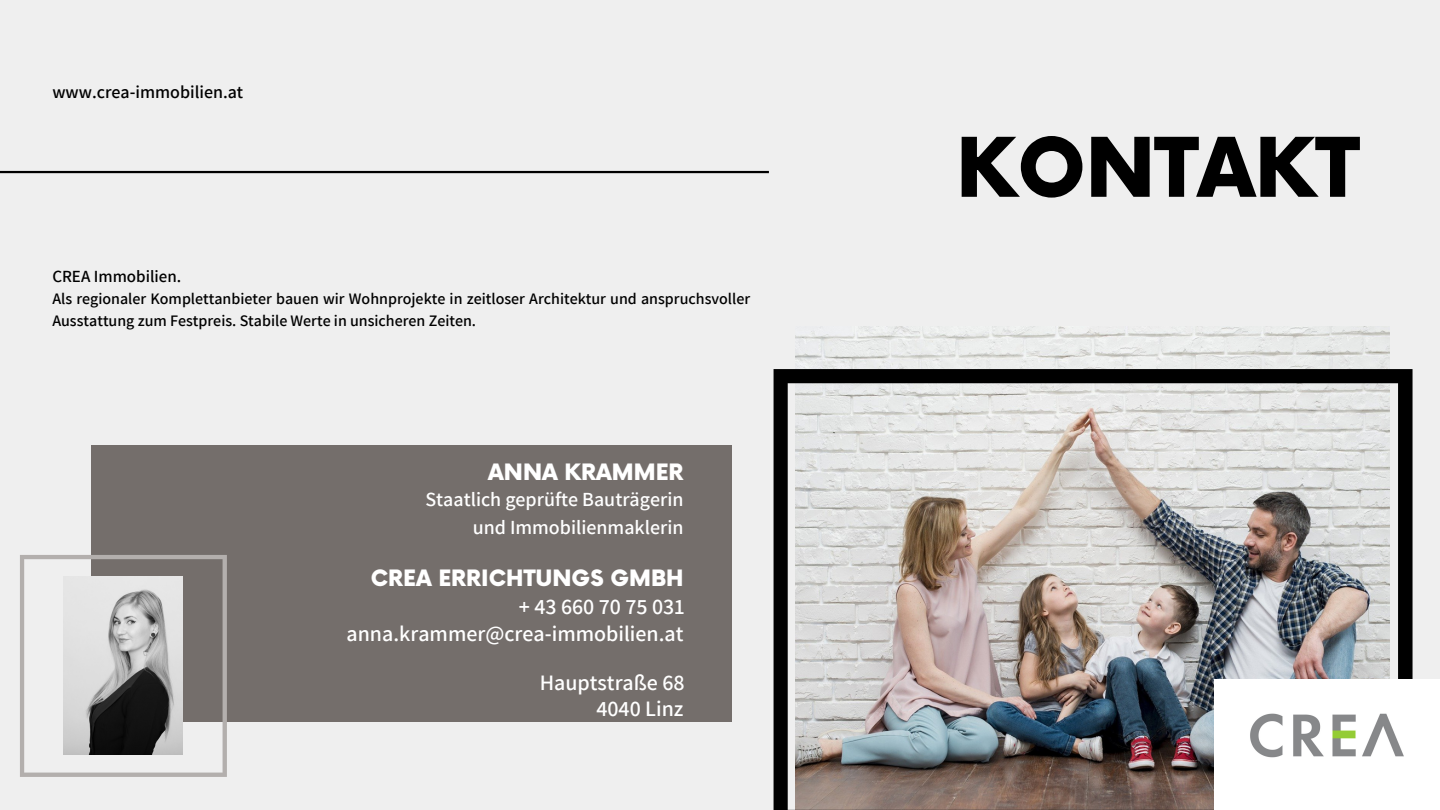
<style>
.page{position:relative;width:1440px;height:810px;background:#efefef}
.page>*{position:absolute;margin:0;border:0;box-sizing:border-box;transform-origin:0 0}
.t1{font:900 80px "Now";color:#000}
.t2{font:600 22px/26.4px "Assistant";color:#fff;text-align:right}
.t3{font:900 22px "Now";color:#fff}
.t4{font:600 20px/27.8px "Assistant";color:#fff;text-align:right}
.t5{font:600 18px "Assistant";color:#000}
.t6{font:600 17px "Assistant";color:#000}
.t7{font:600 16px/21.8px "Assistant";color:#000}
</style>
<div class="page">
<img style="left:796px;top:327px;width:594px;height:42px">
<img style="left:774px;top:369px;width:639px;height:441px">
<div style="left:91px;top:445px;width:640px;height:276px;background:#746e6b"></div>
<hr style="left:0;top:171px;width:769px;height:2px;background:#000">
<svg style="left:20px;top:555px;width:207px;height:222px"></svg>
<img style="left:1215px;top:679px;width:225px;height:131px">
<img style="left:64px;top:577px;width:118px;height:177px">
<p class="t5" style="left:52px;top:80px;width:192px">www.crea-immobilien.at</p>
<p class="t6" style="left:52px;top:265px;width:130px">CREA Immobilien.</p>
<p class="t7" style="left:52px;top:288px;width:699px">Als regionaler Komplettanbieter bauen wir Wohnprojekte in zeitloser Architektur und anspruchsvoller<br>Ausstattung zum Festpreis. Stabile Werte in unsicheren Zeiten.</p>
<h2 class="t3" style="left:488px;top:461px;width:197px">ANNA KRAMMER</h2>
<p class="t4" style="left:425px;top:485px;width:260px">Staatlich geprüfte Bauträgerin und Immobilienmaklerin</p>
<h2 class="t3" style="left:371px;top:567px;width:314px">CREA ERRICHTUNGS GMBH</h2>
<h2 class="t2" style="left:519px;top:593px;width:167px">+ 43 660 70 75 031</h2>
<h2 class="t2" style="left:347px;top:619px;width:338px">anna.krammer@crea-immobilien.at</h2>
<h2 class="t2" style="left:540px;top:668px;width:146px">Hauptstraße 68<br>4040 Linz</h2>
<h1 class="t1" style="left:956px;top:125px;width:404px">KONTAKT</h1>
</div>
